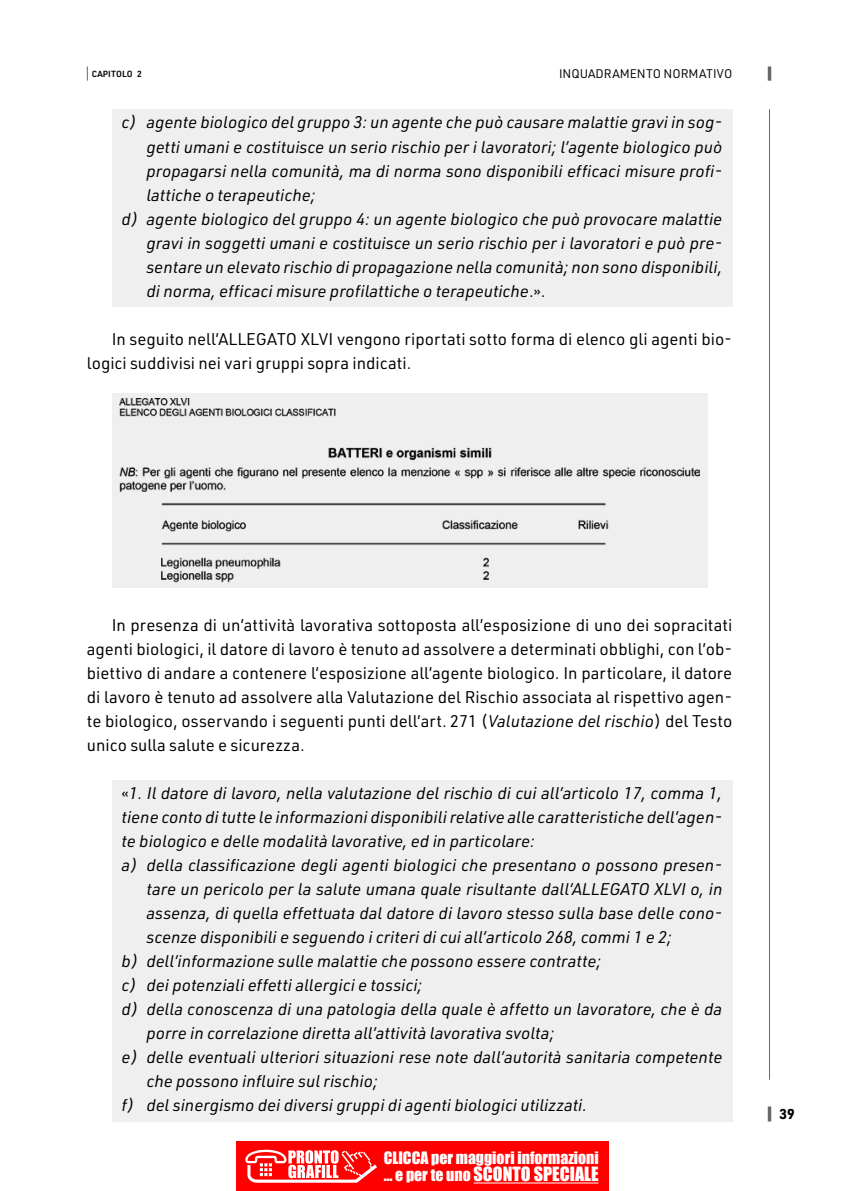
<style>
.page{position:relative;width:844px;height:1191px;background:#fff}
.page>*{position:absolute;margin:0;border:0;box-sizing:border-box;transform-origin:0 0}
.t1{font:18.03px "Impact";color:#fff}
.t2{font:italic 16.62px "URWDIN";color:#000}
.t3{font:16.62px/24px "URWDIN";color:#000}
.t4{font:15.75px "Impact";color:#fff}
.t5{font:700 14px "URWDIN";color:#000}
.t6{font:12.25px "URWDIN";color:#000}
.t7{font:600 8.75px "URWDIN";letter-spacing:.015em;color:#000}
.s1{font-style:normal}
.s2{font-style:italic}
.s3{font-size:15.75px}
</style>
<div class="page">
<hr style="left:768px;top:109px;width:1px;height:970px;background:#686868">
<svg style="left:767px;top:1106px;width:4px;height:15px"></svg>
<svg style="left:767px;top:66px;width:4px;height:15px"></svg>
<svg style="left:87px;top:66px;width:1px;height:15px"></svg>
<div style="left:112px;top:109px;width:620px;height:101px;background:#efefef"></div>
<div style="left:112px;top:205px;width:620px;height:101px;background:#efefef"></div>
<div style="left:112px;top:780px;width:620px;height:77px;background:#efefef"></div>
<div style="left:112px;top:852px;width:620px;height:101px;background:#efefef"></div>
<div style="left:112px;top:948px;width:620px;height:29px;background:#efefef"></div>
<div style="left:112px;top:972px;width:620px;height:29px;background:#efefef"></div>
<div style="left:112px;top:996px;width:620px;height:53px;background:#efefef"></div>
<div style="left:112px;top:1044px;width:620px;height:53px;background:#efefef"></div>
<div style="left:112px;top:1092px;width:620px;height:29px;background:#efefef"></div>
<div style="left:112px;top:392px;width:595px;height:195px;background:#efefef"></div>
<img style="left:119px;top:399px;width:580px;height:184px">
<div style="left:236px;top:1141px;width:372px;height:50px;background:#f00"></div>
<hr style="left:473px;top:1182px;width:125px;height:1px;background:#fff">
<svg style="left:245px;top:1149px;width:132px;height:34px"></svg>
<p class="t7" style="left:92px;top:68px;width:51px">CAPITOLO 2</p>
<p class="t6" style="left:559px;top:65px;width:175px">INQUADRAMENTO NORMATIVO</p>
<p class="t2" style="left:122px;top:112px;width:602px">c) agente biologico del gruppo 3: un agente che può causare malattie gravi in sog-</p>
<p class="t2" style="left:146px;top:136px;width:577px">getti umani e costituisce un serio rischio per i lavoratori; l’agente biologico può</p>
<p class="t2" style="left:146px;top:160px;width:577px">propagarsi nella comunità, ma di norma sono disponibili efficaci misure profi-</p>
<p class="t2" style="left:146px;top:184px;width:170px">lattiche o terapeutiche;</p>
<p class="t2" style="left:122px;top:208px;width:602px">d) agente biologico del gruppo 4: un agente biologico che può provocare malattie</p>
<p class="t2" style="left:146px;top:232px;width:577px">gravi in soggetti umani e costituisce un serio rischio per i lavoratori e può pre-</p>
<p class="t2" style="left:146px;top:256px;width:577px">sentare un elevato rischio di propagazione nella comunità; non sono disponibili,</p>
<p class="t2" style="left:146px;top:280px;width:400px">di norma, efficaci misure profilattiche o terapeutiche<span class="s1">.».</span></p>
<p class="t3" style="left:87px;top:326px;width:646px;text-indent:25px">In seguito nell’ALLEGATO XLVI vengono riportati sotto forma di elenco gli agenti bio&shy;logici suddivisi nei vari gruppi sopra indicati.</p>
<p class="t3" style="left:87px;top:613px;width:646px;text-align:justify;text-indent:25px">In presenza di un’attività lavorativa sottoposta all’esposizione di uno dei sopracitati agenti biologici, il datore di lavoro è tenuto ad assolvere a determinati obblighi, con l’ob&shy;biettivo di andare a contenere l’esposizione all’agente biologico. In particolare, il datore di lavoro è tenuto ad assolvere alla Valutazione del Rischio associata al rispettivo agen&shy;te biologico, osservando i seguenti punti dell’art. 271 (<span class="s2">Valutazione del rischio</span>) del Testo unico sulla salute e sicurezza.</p>
<p class="t2" style="left:122px;top:782px;width:602px"><span class="s1">«</span>1. Il datore di lavoro, nella valutazione del rischio di cui all’articolo 17, comma 1,</p>
<p class="t2" style="left:122px;top:806px;width:602px">tiene conto di tutte le informazioni disponibili relative alle caratteristiche dell’agen-</p>
<p class="t2" style="left:122px;top:830px;width:414px">te biologico e delle modalità lavorative, ed in particolare:</p>
<p class="t2" style="left:122px;top:854px;width:602px">a) della classificazione degli agenti biologici che presentano o possono presen-</p>
<p class="t2" style="left:146px;top:878px;width:577px">tare un pericolo per la salute umana quale risultante dall’ALLEGATO XLVI o, in</p>
<p class="t2" style="left:146px;top:902px;width:577px">assenza, di quella effettuata dal datore di lavoro stesso sulla base delle cono-</p>
<p class="t2" style="left:146px;top:926px;width:526px">scenze disponibili e seguendo i criteri di cui all’articolo 268, commi 1 e 2;</p>
<p class="t2" style="left:122px;top:950px;width:481px">b) dell’informazione sulle malattie che possono essere contratte;</p>
<p class="t2" style="left:122px;top:974px;width:302px">c) dei potenziali effetti allergici e tossici;</p>
<p class="t2" style="left:122px;top:998px;width:602px">d) della conoscenza di una patologia della quale è affetto un lavoratore, che è da</p>
<p class="t2" style="left:146px;top:1022px;width:409px">porre in correlazione diretta all’attività lavorativa svolta;</p>
<p class="t2" style="left:122px;top:1046px;width:602px">e) delle eventuali ulteriori situazioni rese note dall’autorità sanitaria competente</p>
<p class="t2" style="left:146px;top:1070px;width:233px">che possono influire sul rischio;</p>
<p class="t2" style="left:122px;top:1094px;width:467px">f) del sinergismo dei diversi gruppi di agenti biologici utilizzati.</p>
<p class="t4" style="left:383px;top:1145px;width:216px">CLICCA per maggiori informazioni</p>
<p class="t1" style="left:383px;top:1160px;width:216px"><span class="s3">… e per te uno</span> SCONTO SPECIALE</p>
<p class="t5" style="left:779px;top:1104px;width:17px">39</p>
</div>
